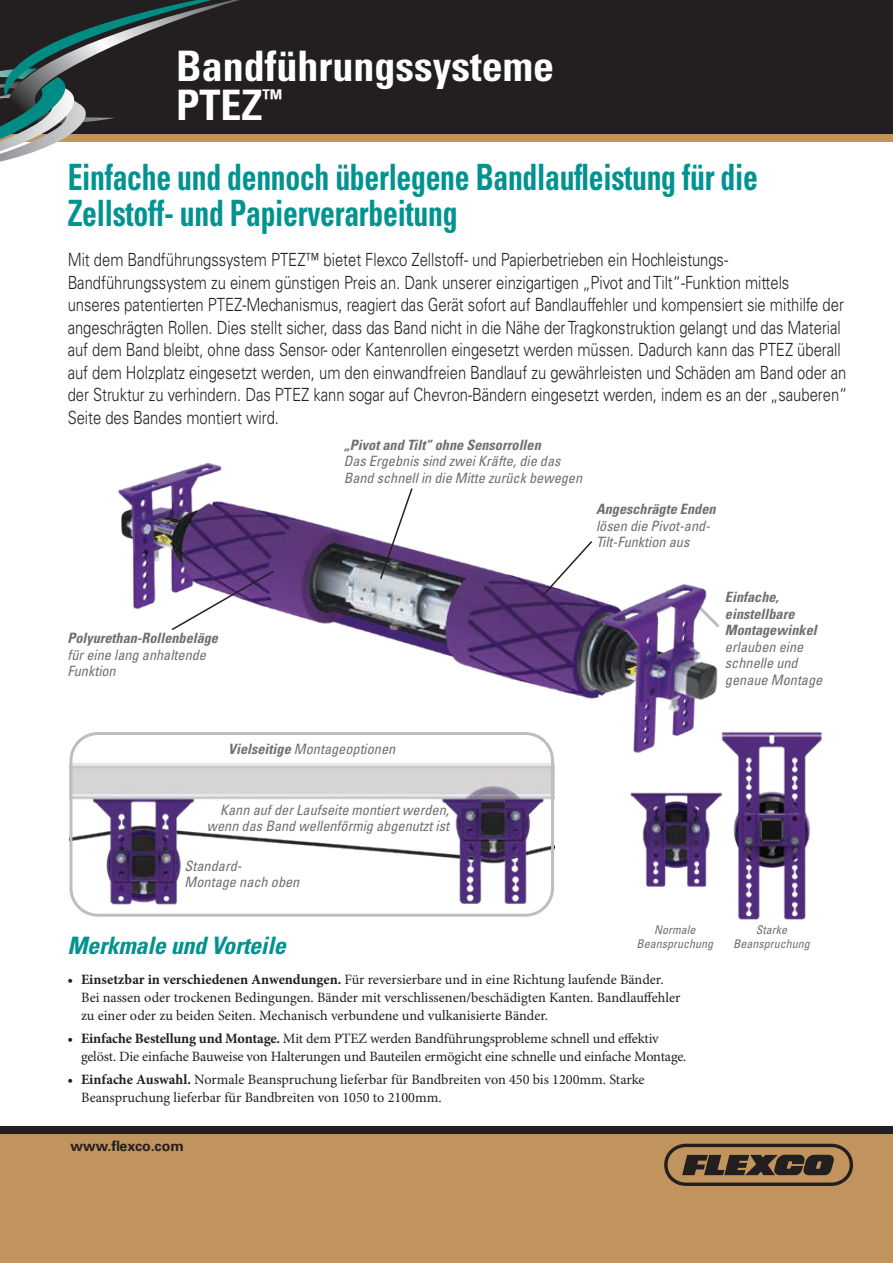
<style>
.page{position:relative;width:893px;height:1263px;background:#fff}
.page>*{position:absolute;margin:0;border:0;box-sizing:border-box;transform-origin:0 0}
.t1{font:700 condensed 42px/39px "Univers LT Std";color:#fff}
.t2{font:700 condensed 36.3px/36px "Univers LT Std";letter-spacing:-.01em;color:#009390;scale:.82 1}
.t3{font:italic 700 condensed 24px "Univers LT Std";letter-spacing:-.01em;color:#009390}
.t4{font:300 18.15px/22.5px "Univers LT Std";letter-spacing:-.005em;color:#231f20;scale:.82 1}
.t5{font:14.25px/18px "Minion Pro";letter-spacing:-.005em;color:#231f20}
.t6{font:italic condensed 14.25px/16.5px "Univers LT Std";color:#6d6f71}
.t7{font:italic 700 condensed 14.25px/16.5px "Univers LT Std";color:#6d6f71}
.t8{font:700 14.25px "Univers LT Std";color:#231f20}
.t9{font:italic condensed 12px/13.5px "Univers LT Std";color:#6d6f71;text-align:center}
.s1{font-weight:700}
</style>
<div class="page">
<div style="left:0;top:1134px;width:893px;height:129px;background:#c1945d"></div>
<div style="left:0;top:1127px;width:893px;height:7px;background:#231f20"></div>
<svg style="left:664px;top:1144px;width:189px;height:42px"></svg>
<div style="left:0;top:0;width:893px;height:136px;background:#231f20"></div>
<div style="left:0;top:135px;width:893px;height:7px;background:#c1945d"></div>
<svg style="left:0;top:0;width:280px;height:162px"></svg>
<img style="left:118px;top:462px;width:602px;height:291px">
<svg style="left:170px;top:569px;width:106px;height:63px"></svg>
<svg style="left:379px;top:487px;width:35px;height:94px"></svg>
<svg style="left:540px;top:539px;width:54px;height:60px"></svg>
<img style="left:73px;top:763px;width:477px;height:150px">
<div style="left:69px;top:732px;width:485px;height:185px;border:3px solid #bcbec0;border-radius:27px"></div>
<img style="left:625px;top:727px;width:197px;height:193px">
<h1 class="t1" style="left:176px;top:47px;width:379px">Bandführungssysteme<br>PTEZ<sup>™</sup></h1>
<h2 class="t2" style="left:68px;top:159px;width:843px">Einfache und dennoch überlegene Bandlaufleistung für die<br>Zellstoff- und Papierverarbeitung</h2>
<p class="t4" style="left:68px;top:249px;width:952px">Mit dem Bandführungssystem PTEZ™ bietet Flexco Zellstoff- und Papierbetrieben ein Hochleistungs-Bandführungssystem zu einem günstigen Preis an. Dank unserer einzigartigen „Pivot and Tilt“-Funktion mittels<br>unseres patentierten PTEZ-Mechanismus, reagiert das Gerät sofort auf Bandlauffehler und kompensiert sie mithilfe der angeschrägten Rollen. Dies stellt sicher, dass das Band nicht in die Nähe der Tragkonstruktion gelangt und das Material auf dem Band bleibt, ohne dass Sensor- oder Kantenrollen eingesetzt werden müssen. Dadurch kann das PTEZ überall auf dem Holzplatz eingesetzt werden, um den einwandfreien Bandlauf zu gewährleisten und Schäden am Band oder an der Struktur zu verhindern. Das PTEZ kann sogar auf Chevron-Bändern eingesetzt werden, indem es an der „sauberen“ Seite des Bandes montiert wird.</p>
<p class="t7" style="left:67px;top:630px;width:152px">Polyurethan-Rollenbeläge</p>
<p class="t6" style="left:67px;top:646px;width:140px">für eine lang anhaltende<br>Funktion</p>
<p class="t7" style="left:344px;top:437px;width:199px">„Pivot and Tilt“ ohne Sensorrollen</p>
<p class="t6" style="left:344px;top:453px;width:240px">Das Ergebnis sind zwei Kräfte, die das<br>Band schnell in die Mitte zurück bewegen</p>
<p class="t7" style="left:596px;top:501px;width:121px">Angeschrägte Enden</p>
<p class="t6" style="left:596px;top:517px;width:116px">lösen die Pivot-and-<br>Tilt-Funktion aus</p>
<p class="t7" style="left:725px;top:589px;width:93px">Einfache, einstellbare<br>Montagewinkel</p>
<p class="t6" style="left:725px;top:638px;width:99px">erlauben eine schnelle und genaue Montage</p>
<p class="t6" style="left:228px;top:740px;width:169px"><span class="s1">Vielseitige</span> Montageoptionen</p>
<p class="t6" style="left:207px;top:801px;width:244px;text-align:right">Kann auf der Laufseite montiert werden, wenn das Band wellenförmig abgenutzt ist</p>
<p class="t6" style="left:185px;top:857px;width:116px">Standard-<br>Montage nach oben</p>
<p class="t9" style="left:636px;top:923px;width:78px">Normale<br>Beanspruchung</p>
<p class="t9" style="left:733px;top:923px;width:78px">Starke<br>Beanspruchung</p>
<h3 class="t3" style="left:68px;top:930px;width:220px">Merkmale und Vorteile</h3>
<p class="t5" style="left:81px;top:971px;width:601px;text-indent:-13px"><span class="s1">• Einsetzbar in verschiedenen Anwendungen.</span> Für reversierbare und in eine Richtung laufende Bänder.<br>Bei nassen oder trockenen Bedingungen. Bänder mit verschlissenen/beschädigten Kanten. Bandlauffehler zu einer oder zu beiden Seiten. Mechanisch verbundene und vulkanisierte Bänder.</p>
<p class="t5" style="left:81px;top:1030px;width:607px;text-indent:-13px"><span class="s1">• Einfache Bestellung und Montage.</span> Mit dem PTEZ werden Bandführungsprobleme schnell und effektiv gelöst. Die einfache Bauweise von Halterungen und Bauteilen ermögicht eine schnelle und einfache Montage.</p>
<p class="t5" style="left:81px;top:1071px;width:565px;text-indent:-13px"><span class="s1">• Einfache Auswahl.</span> Normale Beanspruchung lieferbar für Bandbreiten von 450 bis 1200mm. Starke<br>Beanspruchung lieferbar für Bandbreiten von 1050 to 2100mm.</p>
<p class="t8" style="left:71px;top:1137px;width:115px">www.flexco.com</p>
</div>
